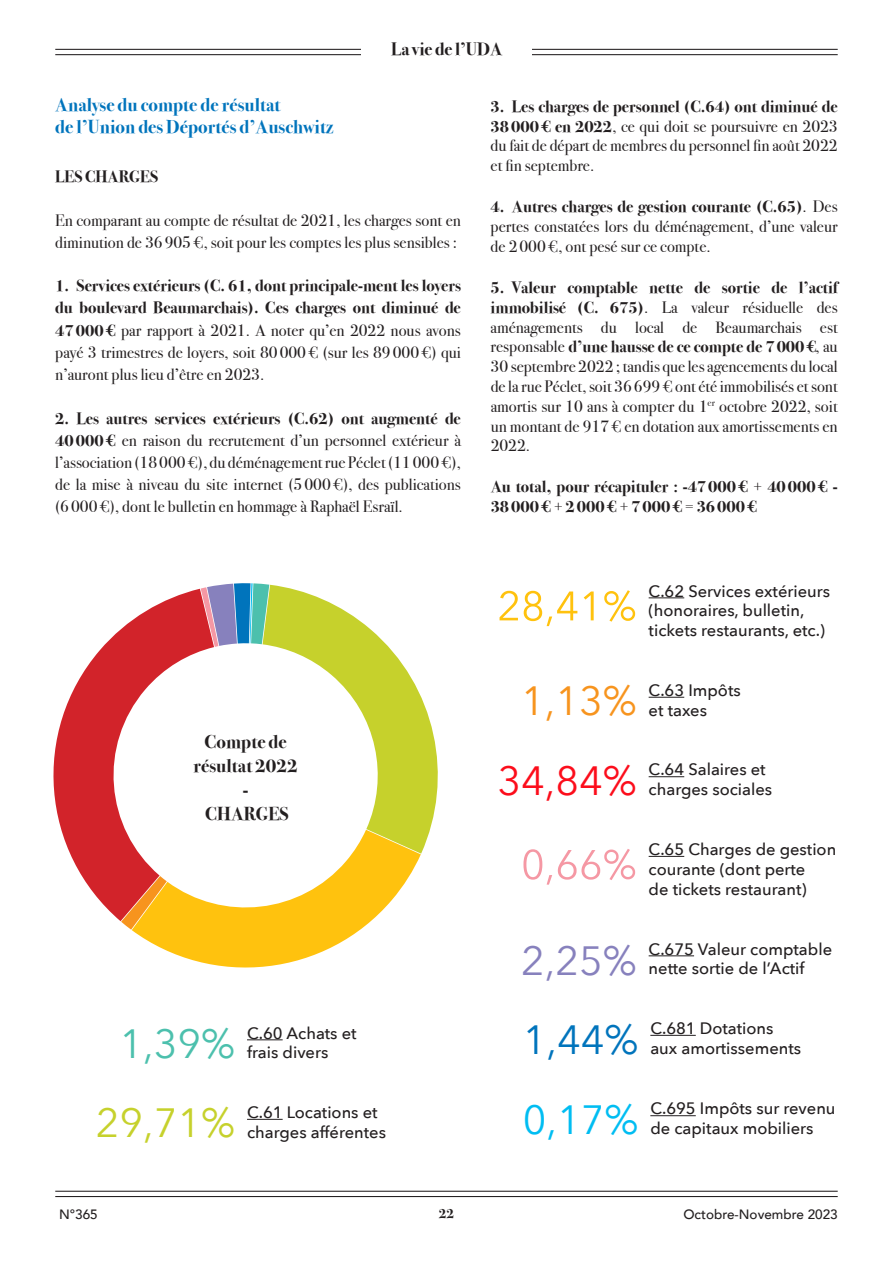
<style>
.page{position:relative;width:893px;height:1263px;background:#fff}
.page>*{position:absolute;margin:0;border:0;box-sizing:border-box;transform-origin:0 0}
.t1{font:40.8px "Avenir Next";color:#fc0d1b}
.t2{font:40.8px "Avenir Next";color:#c6d12c}
.t3{font:40.8px "Avenir Next";color:#8781bd}
.t4{font:40.8px "Avenir Next";color:#0074bc}
.t5{font:40.8px "Avenir Next";color:#00bdf2}
.t6{font:40.8px "Avenir Next";color:#4cc0ad}
.t7{font:40.8px "Avenir Next";color:#f7941e}
.t8{font:700 18.75px/21.9px "Bodoni Svty Two ITCTT";letter-spacing:.005em;color:#0074bc}
.t9{font:700 18.75px/23.7px "Bodoni Svty Two ITCTT";letter-spacing:.005em;color:#231f20;text-align:center}
.t10{font:700 18px "Bodoni Svty Two OSITCTT";color:#231f20}
.t11{font:16.5px/19.8px "Bodoni Svty Two ITCTT";color:#231f20;text-align:justify}
.t12{font:500 16.5px/19.8px "Avenir Next";color:#231f20}
.t13{font:700 16.5px/19.8px "Bodoni Svty Two ITCTT";color:#231f20}
.t14{font:500 13.5px "Avenir";color:#231f20}
.t15{font:700 13.5px "Bodoni Svty Two ITCTT";color:#231f20}
.s1{font-weight:700}
</style>
<div class="page">
<hr style="left:55px;top:1191px;width:783px;height:1px;background:#231f20">
<hr style="left:55px;top:1196px;width:783px;height:1px;background:#231f20">
<hr style="left:55px;top:49px;width:783px;height:1px;background:#231f20">
<hr style="left:55px;top:54px;width:783px;height:1px;background:#231f20">
<svg style="left:53px;top:589px;width:161px;height:332px"></svg>
<svg style="left:121px;top:876px;width:11px;height:54px"></svg>
<svg style="left:132px;top:830px;width:289px;height:138px"></svg>
<svg style="left:263px;top:585px;width:175px;height:269px"></svg>
<svg style="left:201px;top:583px;width:68px;height:64px;background:#7e97af"></svg>
<svg style="left:523px;top:849px;width:112px;height:36px"></svg>
<svg style="left:499px;top:590px;width:136px;height:36px"></svg>
<hr style="left:649px;top:856px;width:35px;height:1px;background:#231f20">
<hr style="left:649px;top:955px;width:45px;height:1px;background:#231f20">
<hr style="left:650px;top:1035px;width:46px;height:1px;background:#231f20">
<hr style="left:650px;top:1115px;width:46px;height:1px;background:#231f20">
<hr style="left:247px;top:1039px;width:36px;height:1px;background:#231f20">
<hr style="left:247px;top:1119px;width:36px;height:1px;background:#231f20">
<hr style="left:649px;top:597px;width:35px;height:1px;background:#231f20">
<hr style="left:649px;top:697px;width:35px;height:1px;background:#231f20">
<hr style="left:649px;top:776px;width:35px;height:1px;background:#231f20">
<div style="left:361px;top:39px;width:171px;height:21px;background:#fff"></div>
<p class="t10" style="left:391px;top:39px;width:113px">La vie de l’UDA</p>
<p class="t8" style="left:55px;top:93px;width:280px">Analyse du compte de résultat<br>de l’Union des Déportés d’Auschwitz</p>
<p class="t13" style="left:55px;top:165px;width:104px">LES CHARGES</p>
<p class="t11" style="left:55px;top:207px;width:407px;line-height:22.2px">En comparant au compte de résultat de 2021, les charges sont en diminution de 36905€, soit pour les comptes les plus sensibles :</p>
<p class="t11" style="left:55px;top:273px;width:407px;line-height:22.2px"><span class="s1">1. Services extérieurs (C. 61, dont principale-ment les loyers du boulevard Beaumarchais). Ces charges ont diminué de 47000€</span> par rapport à 2021. A noter qu’en 2022 nous avons payé 3 trimestres de loyers, soit 80000€ (sur les 89000€) qui n’auront plus lieu d’être en 2023.</p>
<p class="t11" style="left:55px;top:405px;width:407px;line-height:22.2px"><span class="s1">2. Les autres services extérieurs (C.62) ont augmenté de 40000€</span> en raison du recrutement d’un personnel extérieur à l’association (18000€), du déménagement rue Péclet (11000€), de la mise à niveau du site internet (5000€), des publications (6000€), dont le bulletin en hommage à Raphaël Esraïl.</p>
<p class="t9" style="left:194px;top:729px;width:106px">Compte de résultat 2022 -<br>CHARGES</p>
<h1 class="t6" style="left:120px;top:1010px;width:117px">1,39%</h1>
<p class="t12" style="left:247px;top:1022px;width:111px">C.60 Achats et frais divers</p>
<p class="t11" style="left:491px;top:95px;width:349px"><span class="s1">3. Les charges de personnel (C.64) ont diminué de 38000€ en 2022</span>, ce qui doit se poursuivre en 2023 du fait de départ de membres du personnel fin août 2022 et fin septembre.</p>
<p class="t11" style="left:491px;top:195px;width:348px"><span class="s1">4. Autres charges de gestion courante (C.65)</span>. Des pertes constatées lors du déménagement, d’une valeur de 2000€, ont pesé sur ce compte.</p>
<p class="t11" style="left:491px;top:276px;width:349px"><span class="s1">5. Valeur comptable nette de sortie de l’actif immobilisé (C. 675)</span>. La valeur résiduelle des aménagements du local de Beaumarchais est responsable <span class="s1">d’une hausse de ce compte de 7000€</span>, au 30 septembre 2022 ; tandis que les agencements du local de la rue Péclet, soit 36699€ ont été immobilisés et sont amortis sur 10 ans à compter du 1<sup>er</sup> octobre 2022, soit un montant de 917€ en dotation aux amortissements en 2022.</p>
<p class="t13" style="left:491px;top:476px;width:349px">Au total, pour récapituler : -47000€ + 40000€ -<br>38000€ + 2000€ + 7000€ = 36000€</p>
<p class="t12" style="left:649px;top:580px;width:183px">C.62 Services extérieurs (honoraires, bulletin, tickets restaurants, etc.)</p>
<h1 class="t7" style="left:521px;top:667px;width:117px">1,13%</h1>
<p class="t12" style="left:649px;top:680px;width:94px">C.63 Impôts et taxes</p>
<h1 class="t1" style="left:497px;top:746px;width:141px">34,84%</h1>
<p class="t12" style="left:649px;top:759px;width:125px">C.64 Salaires et charges sociales</p>
<p class="t12" style="left:649px;top:839px;width:189px">C.65 Charges de gestion courante (dont perte<br>de tickets restaurant)</p>
<h1 class="t3" style="left:521px;top:926px;width:117px">2,25%</h1>
<p class="t12" style="left:649px;top:938px;width:185px">C.675 Valeur comptable nette sortie de l’Actif</p>
<h1 class="t4" style="left:523px;top:1005px;width:117px">1,44%</h1>
<p class="t12" style="left:650px;top:1018px;width:152px">C.681 Dotations aux amortissements</p>
<h1 class="t2" style="left:96px;top:1089px;width:141px">29,71%</h1>
<h1 class="t5" style="left:523px;top:1085px;width:117px">0,17%</h1>
<p class="t12" style="left:247px;top:1102px;width:140px">C.61 Locations et charges afférentes</p>
<p class="t12" style="left:650px;top:1098px;width:187px">C.695 Impôts sur revenu de capitaux mobiliers</p>
<p class="t14" style="left:59px;top:1202px;width:40px">N°365</p>
<p class="t15" style="left:439px;top:1202px;width:17px">22</p>
<p class="t14" style="left:683px;top:1202px;width:156px">Octobre-Novembre 2023</p>
</div>
